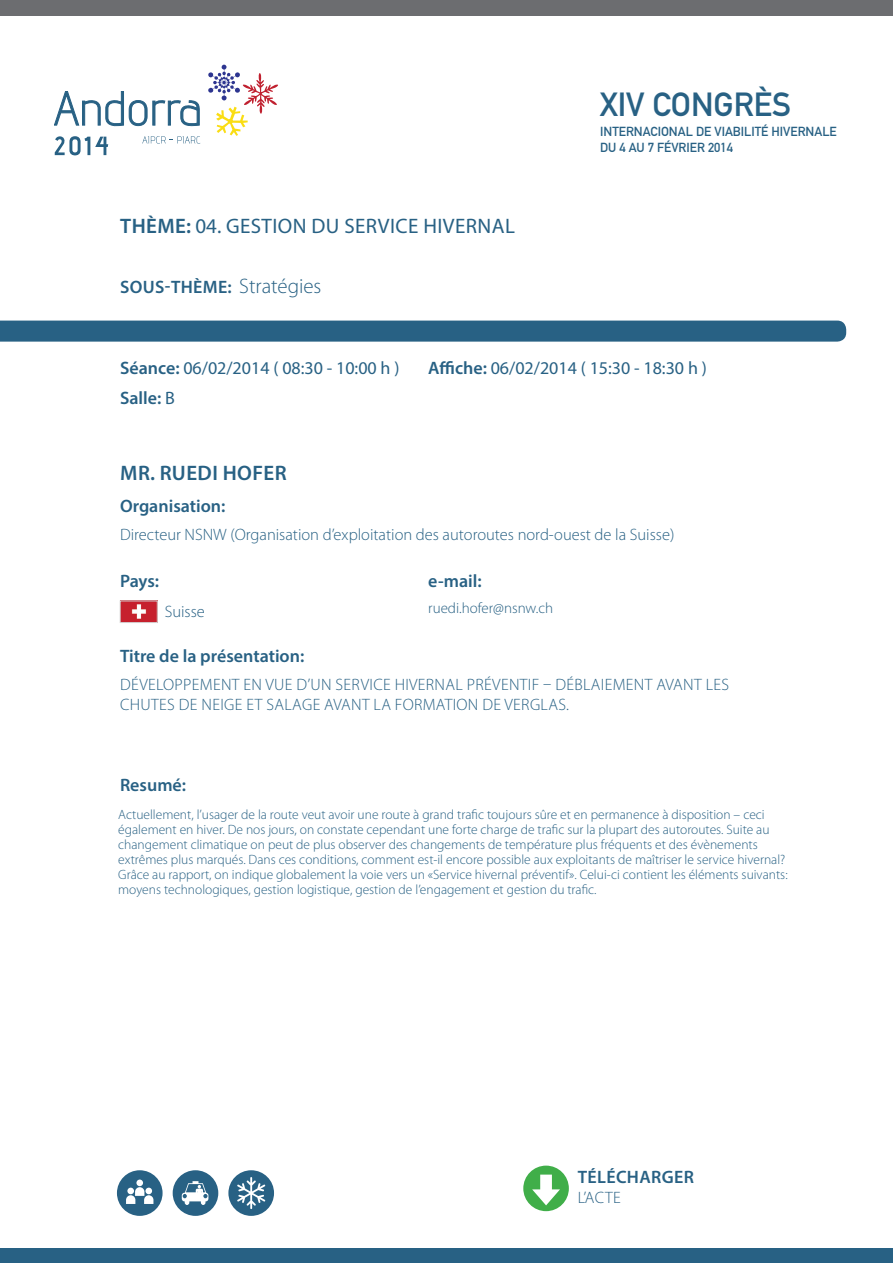
<style>
.page{position:relative;width:893px;height:1263px;background:#fff}
.page>*{position:absolute;margin:0;border:0;box-sizing:border-box;transform-origin:0 0}
.t1{font:33px "DIN Mittelschrift Std";color:#286184}
.Estilo_de_párrafo_3{font:21px "Myriad Pro";letter-spacing:.02em;color:#286184}
.t2{font:600 21px "Myriad Pro";letter-spacing:.02em;color:#286184}
.t3{font:18px "Myriad Pro";color:#286184}
.Estilo_de_párrafo_2{font:600 18px "Myriad Pro";color:#286184}
.Estilo_de_párrafo_2-2{font:600 18px "Myriad Pro";letter-spacing:.02em;color:#286184}
.Estilo_de_párrafo_6{font:300 16.5px/19.8px "Myriad Pro";letter-spacing:.02em;color:#286184}
.Estilo_de_párrafo_2-3{font:300 16.5px "Myriad Pro";color:#286184}
.Estilo_de_párrafo_2-4{font:300 15px "Myriad Pro";color:#286184}
.t4{font:300 13.5px/15px "Myriad Pro";color:#286184}
.t5{font:12.9px/15.6px "DIN Mittelschrift Std";color:#286184}
.s1{font-weight:600}
.s2{font-weight:300;font-size:21px}
.s3{font-weight:400}
</style>
<div class="page">
<svg style="left:173px;top:1170px;width:45px;height:46px"></svg>
<svg style="left:228px;top:1170px;width:46px;height:46px"></svg>
<svg style="left:117px;top:1170px;width:46px;height:46px"></svg>
<div style="left:0;top:1248px;width:893px;height:15px;background:#286184"></div>
<div style="left:0;top:0;width:893px;height:16px;background:#6c6d70"></div>
<svg style="left:54px;top:91px;width:146px;height:36px"></svg>
<svg style="left:55px;top:136px;width:53px;height:19px"></svg>
<svg style="left:142px;top:136px;width:58px;height:8px"></svg>
<svg style="left:208px;top:65px;width:70px;height:71px"></svg>
<div style="left:0;top:321px;width:846px;height:21px;background:#286184"></div>
<div style="left:523px;top:1165px;width:46px;height:46px;background:#40ae49;border-radius:50%"></div>
<svg style="left:532px;top:1174px;width:28px;height:31px"></svg>
<img style="left:122px;top:603px;width:33px;height:18px">
<div style="left:120px;top:601px;width:37px;height:22px;border:1px solid #d4d3d3"></div>
<p class="Estilo_de_párrafo_3" style="left:120px;top:215px;width:396px"><span class="s1">THÈME:</span> 04. GESTION DU SERVICE HIVERNAL</p>
<p class="Estilo_de_párrafo_2-2" style="left:120px;top:275px;width:203px">SOUS-THÈME: <span class="s2">Stratégies</span></p>
<h1 class="t1" style="left:600px;top:85px;width:193px">XIV CONGRÈS</h1>
<p class="t5" style="left:600px;top:124px;width:238px">INTERNACIONAL DE VIABILITÉ HIVERNALE<br>DU 4 AU 7 FÉVRIER 2014</p>
<p class="t3" style="left:120px;top:358px;width:281px"><span class="s1">Séance:</span> 06/02/2014 ( 08:30 - 10:00 h )</p>
<p class="Estilo_de_párrafo_2" style="left:120px;top:386px;width:56px">Salle: <span class="s3">B</span></p>
<p class="t3" style="left:428px;top:358px;width:280px"><span class="s1">Affiche:</span> 06/02/2014 ( 15:30 - 18:30 h )</p>
<p class="t2" style="left:120px;top:460px;width:168px">MR. RUEDI HOFER</p>
<p class="Estilo_de_párrafo_2" style="left:120px;top:495px;width:107px">Organisation:</p>
<p class="Estilo_de_párrafo_2-3" style="left:120px;top:525px;width:556px">Directeur NSNW (Organisation d’exploitation des autoroutes nord-ouest de la Suisse)</p>
<p class="Estilo_de_párrafo_2" style="left:120px;top:569px;width:41px">Pays:</p>
<p class="Estilo_de_párrafo_6" style="left:165px;top:601px;width:42px">Suisse</p>
<p class="Estilo_de_párrafo_2" style="left:428px;top:569px;width:55px">e-mail:</p>
<p class="Estilo_de_párrafo_2-4" style="left:428px;top:599px;width:126px">ruedi.hofer@nsnw.ch</p>
<p class="Estilo_de_párrafo_2" style="left:120px;top:644px;width:186px">Titre de la présentation:</p>
<p class="Estilo_de_párrafo_6" style="left:120px;top:675px;width:610px">DÉVELOPPEMENT EN VUE D’UN SERVICE HIVERNAL PRÉVENTIF – DÉBLAIEMENT AVANT LES<br>CHUTES DE NEIGE ET SALAGE AVANT LA FORMATION DE VERGLAS.</p>
<p class="Estilo_de_párrafo_2" style="left:120px;top:773px;width:68px">Resumé:</p>
<p class="t4" style="left:118px;top:806px;width:671px">Actuellement, l’usager de la route veut avoir une route à grand trafic toujours sûre et en permanence à disposition – ceci également en hiver. De nos jours, on constate cependant une forte charge de trafic sur la plupart des autoroutes. Suite au changement climatique on peut de plus observer des changements de température plus fréquents et des évènements extrêmes plus marqués. Dans ces conditions, comment est-il encore possible aux exploitants de maîtriser le service hivernal?<br>Grâce au rapport, on indique globalement la voie vers un «Service hivernal préventif». Celui-ci contient les éléments suivants: moyens technologiques, gestion logistique, gestion de l’engagement et gestion du trafic.</p>
<p class="Estilo_de_párrafo_2-2" style="left:578px;top:1165px;width:118px">TÉLÉCHARGER</p>
<p class="Estilo_de_párrafo_6" style="left:578px;top:1187px;width:45px">L’ACTE</p>
</div>
